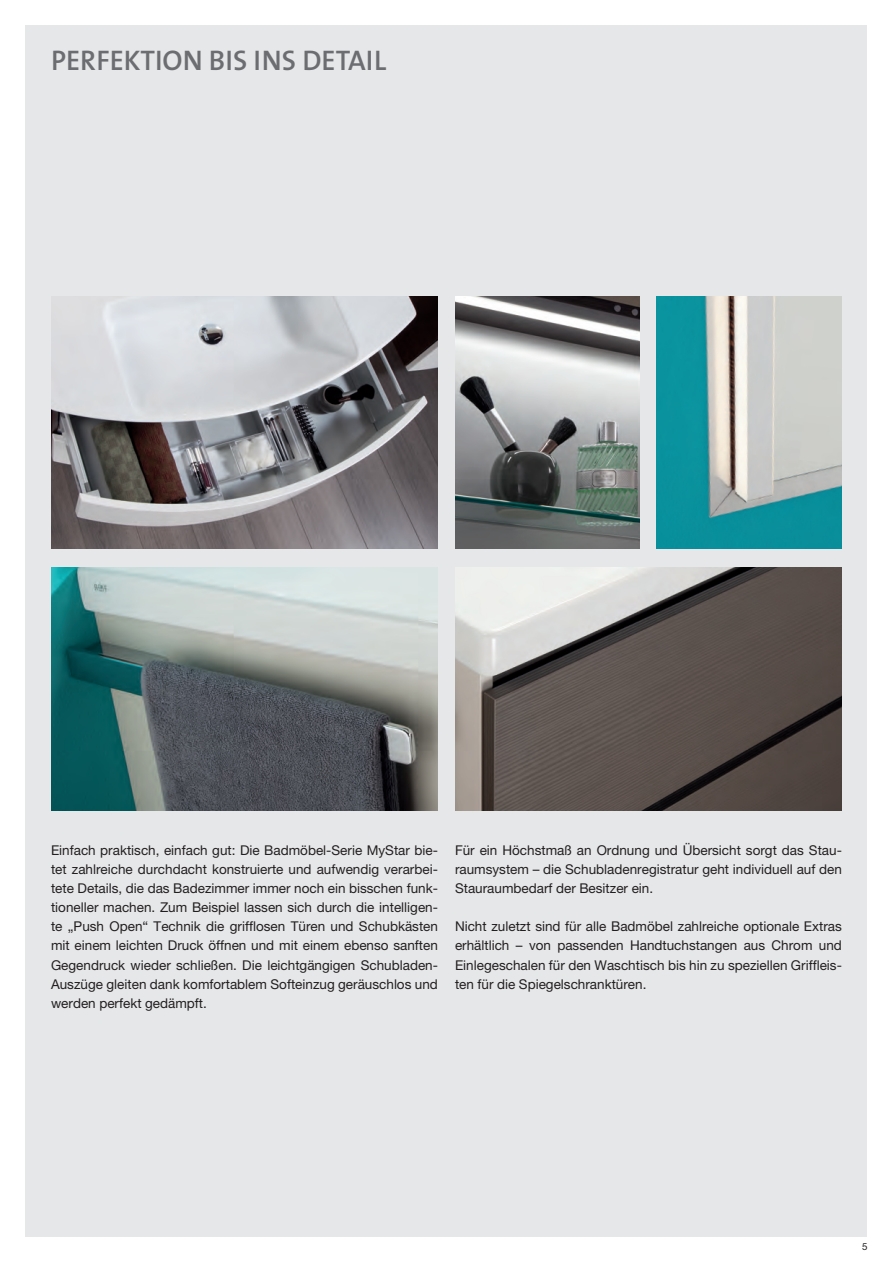
<style>
.page{position:relative;width:893px;height:1263px;background:#fff}
.page>*{position:absolute;margin:0;border:0;box-sizing:border-box;transform-origin:0 0}
.t1{font:600 28.5px "The Sans";color:#6c6d70}
.t2{font:13.5px/19.2px "Helvetica Neue LT Pro";color:#231f20;text-align:justify}
.t3{font:9.75px "Helvetica Neue LT Pro";color:#231f20}
</style>
<div class="page">
<div style="left:26px;top:26px;width:841px;height:1211px;background:#e6e7e9"></div>
<img style="left:51px;top:296px;width:387px;height:253px">
<img style="left:455px;top:296px;width:185px;height:253px">
<img style="left:657px;top:296px;width:185px;height:253px">
<img style="left:455px;top:568px;width:387px;height:242px">
<img style="left:51px;top:568px;width:387px;height:242px">
<h1 class="t1" style="left:51px;top:37px;width:337px">PERFEKTION BIS INS DETAIL</h1>
<p class="t2" style="left:51px;top:840px;width:388px">Einfach praktisch, einfach gut: Die Badmöbel-Serie MyStar bie&shy;tet zahlreiche durchdacht konstruierte und aufwendig verarbei&shy;tete Details, die das Badezimmer immer noch ein bisschen funk&shy;tioneller machen. Zum Beispiel lassen sich durch die intelligen&shy;te „Push Open“ Technik die grifflosen Türen und Schubkästen mit einem leichten Druck öffnen und mit einem ebenso sanften Gegendruck wieder schließen. Die leichtgängigen Schubladen-Auszüge gleiten dank komfortablem Softeinzug geräuschlos und werden perfekt gedämpft.</p>
<p class="t2" style="left:455px;top:840px;width:388px">Für ein Höchstmaß an Ordnung und Übersicht sorgt das Stau&shy;raumsystem – die Schubladenregistratur geht individuell auf den Stauraumbedarf der Besitzer ein.</p>
<p class="t2" style="left:455px;top:917px;width:388px">Nicht zuletzt sind für alle Badmöbel zahlreiche optionale Extras erhältlich – von passenden Handtuchstangen aus Chrom und Einlegeschalen für den Waschtisch bis hin zu speziellen Griffleis&shy;ten für die Spiegelschranktüren.</p>
<p class="t3" style="left:862px;top:1241px;width:7px">5</p>
</div>
